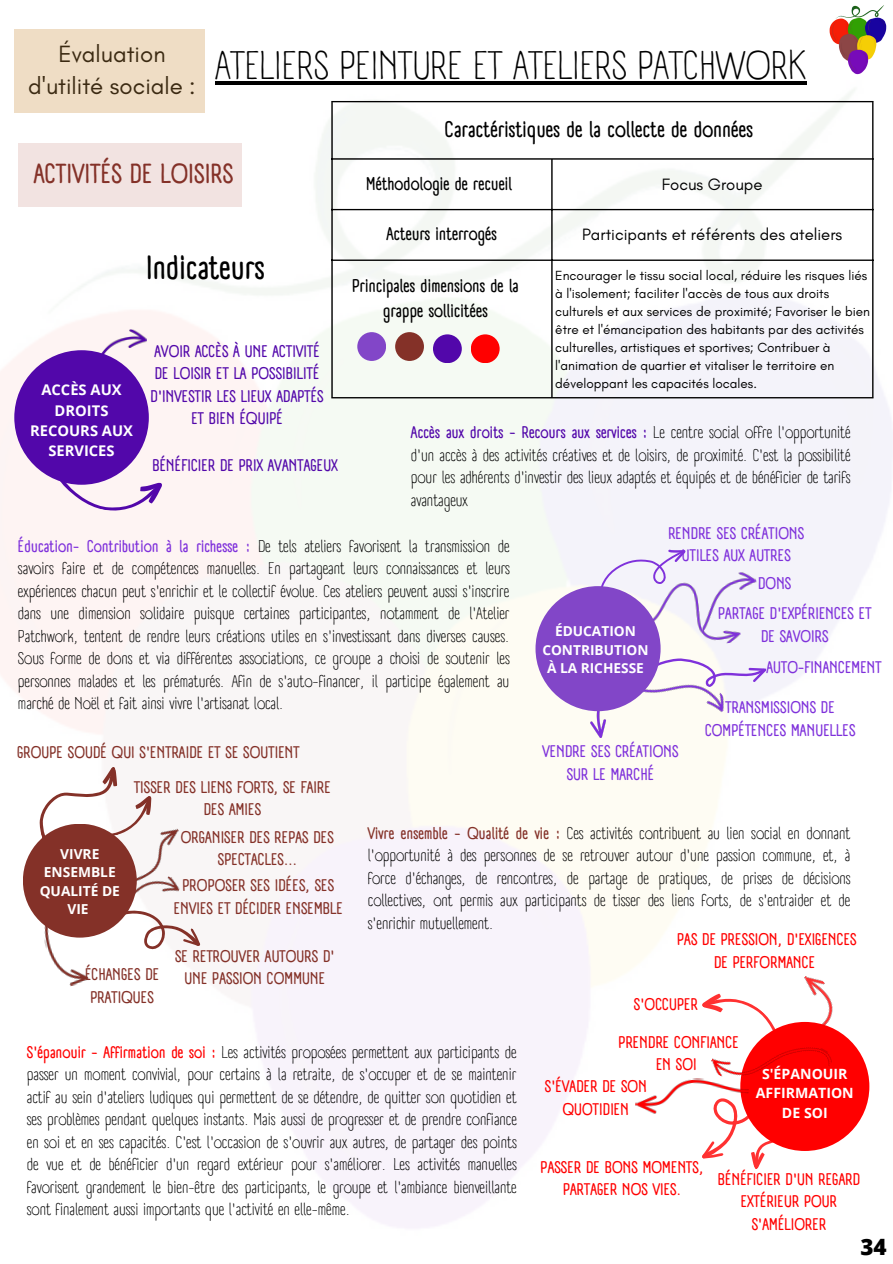
<style>
.page{position:relative;width:893px;height:1264px;background:#fff}
.page>*{position:absolute;margin:0;border:0;box-sizing:border-box;transform-origin:0 0}
.t1{font:39px "A Day Without Sun Text";color:#000}
.t2{font:700 33px "A Day Without Sun Text";color:#000}
.t3{font:700 27px "A Day Without Sun Text";color:#843128}
.t4{font:24px/32.5px "Glacial Indifference";color:#000;text-align:center}
.t5{font:800 22.5px "Open Sans";color:#000}
.t6{font:700 21.9px "A Day Without Sun Text";color:#000}
.t7{font:700 18px/24.8px "A Day Without Sun Text";color:#000;text-align:center}
.t8{font:700 17.85px "A Day Without Sun Text";color:#000}
.t9{font:16.65px "Glacial Indifference";color:#000}
.t10{font:16.5px/22.5px "A Day Without Sun Text";color:#000;text-align:justify}
.t11{font:700 16.5px/22.5px "A Day Without Sun Text";color:#843128;text-align:center}
.t12{font:700 16.5px/22.5px "A Day Without Sun Text";color:#f00;text-align:center}
.t13{font:700 16.5px/22.5px "A Day Without Sun Text";color:#7f31db;text-align:center}
.t14{font:700 16.5px/22.5px "A Day Without Sun Text";color:#5207aa;text-align:center}
.t15{font:700 14.7px/20.2px "Open Sans";color:#fff;text-align:center}
.t16{font:700 14.1px/19.6px "Open Sans";color:#fff;text-align:center}
.t17{font:700 13.8px/18.5px "Open Sans";color:#fff;text-align:center}
.t18{font:700 13.65px/18.6px "Open Sans";color:#fff;text-align:center}
.t19{font:13.5px/18px "Glacial Indifference";color:#000}
.s1{font-weight:700;color:#5207aa}
.s2{font-weight:700;color:#7f31db}
.s3{font-weight:700;color:#843128}
.s4{font-weight:700;color:#f00}
</style>
<div class="page">
<img style="left:0;top:81px;width:892px;height:1147px">
<div style="left:18px;top:143px;width:223px;height:64px;background:#f2e3e1"></div>
<hr style="left:331px;top:102px;width:1px;height:295px;background:#000">
<hr style="left:551px;top:160px;width:1px;height:237px;background:#000">
<hr style="left:872px;top:102px;width:1px;height:295px;background:#000">
<hr style="left:331px;top:101px;width:542px;height:1px;background:#000">
<hr style="left:331px;top:158px;width:542px;height:2px;background:#000">
<hr style="left:331px;top:209px;width:542px;height:1px;background:#000">
<hr style="left:331px;top:259px;width:542px;height:2px;background:#000">
<hr style="left:331px;top:397px;width:542px;height:1px;background:#000">
<div style="left:357px;top:332px;width:29px;height:29px;background:#8246c8;border-radius:50%"></div>
<div style="left:395px;top:332px;width:29px;height:29px;background:#843128;border-radius:50%"></div>
<div style="left:433px;top:334px;width:29px;height:29px;background:#5207aa;border-radius:50%"></div>
<div style="left:471px;top:334px;width:28px;height:29px;background:#f00;border-radius:50%"></div>
<img style="left:590px;top:711px;width:15px;height:26px">
<div style="left:605px;top:693px;width:125px;height:59px;background:#fefcf3"></div>
<svg style="left:642px;top:652px;width:124px;height:41px"></svg>
<img style="left:641px;top:572px;width:100px;height:82px">
<svg style="left:598px;top:549px;width:87px;height:54px"></svg>
<div style="left:535px;top:586px;width:125px;height:125px;background:#8246c8;border-radius:50%"></div>
<img style="left:695px;top:570px;width:70px;height:83px">
<img style="left:126px;top:821px;width:64px;height:71px">
<img style="left:98px;top:851px;width:84px;height:95px">
<img style="left:32px;top:912px;width:66px;height:77px">
<div style="left:23px;top:823px;width:114px;height:114px;background:#843128;border-radius:50%"></div>
<svg style="left:28px;top:766px;width:130px;height:80px"></svg>
<svg style="left:114px;top:892px;width:91px;height:79px"></svg>
<img style="left:751px;top:969px;width:141px;height:146px">
<svg style="left:679px;top:979px;width:151px;height:190px"></svg>
<div style="left:740px;top:1021px;width:129px;height:129px;background:#f00;border-radius:50%"></div>
<img style="left:706px;top:1003px;width:129px;height:117px">
<img style="left:634px;top:1074px;width:115px;height:47px">
<svg style="left:54px;top:468px;width:108px;height:50px"></svg>
<img style="left:32px;top:329px;width:118px;height:85px">
<div style="left:14px;top:350px;width:135px;height:135px;background:#5207aa;border-radius:50%"></div>
<div style="left:14px;top:29px;width:191px;height:84px;background:#efddc5"></div>
<hr style="left:215px;top:82px;width:591px;height:3px;background:#000">
<img style="left:829px;top:5px;width:58px;height:70px">
<p class="t4" style="left:28px;top:37px;width:169px">Évaluation d'utilité sociale :</p>
<p class="t1" style="left:215px;top:42px;width:592px">ATELIERS PEINTURE ET ATELIERS PATCHWORK</p>
<p class="t3" style="left:34px;top:157px;width:201px">ACTIVITÉS DE LOISIRS</p>
<p class="t6" style="left:445px;top:116px;width:310px">Caractéristiques de la collecte de données</p>
<p class="t8" style="left:366px;top:173px;width:147px">Méthodologie de recueil</p>
<p class="t9" style="left:661px;top:174px;width:102px">Focus Groupe</p>
<p class="t7" style="left:386px;top:222px;width:112px">Acteurs interrogés</p>
<p class="t9" style="left:582px;top:225px;width:262px">Participants et référents des ateliers</p>
<p class="t2" style="left:146px;top:247px;width:120px">Indicateurs</p>
<p class="t7" style="left:352px;top:273px;width:168px">Principales dimensions de la grappe sollicitées</p>
<p class="t19" style="left:555px;top:266px;width:316px">Encourager le tissu social local, réduire les risques liés à l'isolement; faciliter l'accès de tous aux droits culturels et aux services de proximité; Favoriser le bien être et l'émancipation des habitants par des activités culturelles, artistiques et sportives; Contribuer à l'animation de quartier et vitaliser le territoire en développant les capacités locales.</p>
<p class="t14" style="left:150px;top:339px;width:175px">AVOIR ACCÈS À UNE ACTIVITÉ<br>DE LOISIR ET LA POSSIBILITÉ<br>D'INVESTIR LES LIEUX ADAPTÉS<br>ET BIEN ÉQUIPÉ</p>
<p class="t14" style="left:152px;top:454px;width:187px">BÉNÉFICIER DE PRIX AVANTAGEUX</p>
<p class="t15" style="left:41px;top:379px;width:82px">ACCÈS AUX<br>DROITS</p>
<p class="t15" style="left:30px;top:420px;width:104px">RECOURS AUX<br>SERVICES</p>
<p class="t10" style="left:411px;top:421px;width:441px"><span class="s1">Accès aux droits - Recours aux services :</span> Le centre social offre l'opportunité d'un accès à des activités créatives et de loisirs, de proximité. C'est la possibilité pour les adhérents d'investir des lieux adaptés et équipés et de bénéficier de tarifs avantageux</p>
<p class="t10" style="left:18px;top:535px;width:493px"><span class="s2">Éducation- Contribution à la richesse :</span> De tels ateliers favorisent la transmission de savoirs faire et de compétences manuelles. En partageant leurs connaissances et leurs expériences chacun peut s'enrichir et le collectif évolue. Ces ateliers peuvent aussi s'inscrire dans une dimension solidaire puisque certaines participantes, notamment de l'Atelier Patchwork, tentent de rendre leurs créations utiles en s'investissant dans diverses causes.<br>Sous forme de dons et via différentes associations, ce groupe a choisi de soutenir les personnes malades et les prématurés. Afin de s'auto-financer, il participe également au marché de Noël et fait ainsi vivre l'artisanat local.</p>
<p class="t13" style="left:668px;top:521px;width:137px">RENDRE SES CRÉATIONS<br>UTILES AUX AUTRES</p>
<p class="t13" style="left:758px;top:572px;width:35px">DONS</p>
<p class="t13" style="left:718px;top:602px;width:155px">PARTAGE D'EXPÉRIENCES ET<br>DE SAVOIRS</p>
<p class="t13" style="left:766px;top:656px;width:117px">AUTO-FINANCEMENT</p>
<p class="t18" style="left:555px;top:621px;width:82px">ÉDUCATION</p>
<p class="t18" style="left:542px;top:640px;width:108px">CONTRIBUTION<br>À LA RICHESSE</p>
<p class="t13" style="left:705px;top:696px;width:152px">TRANSMISSIONS DE<br>COMPÉTENCES MANUELLES</p>
<p class="t11" style="left:17px;top:740px;width:284px">GROUPE SOUDÉ QUI S'ENTRAIDE ET SE SOUTIENT</p>
<p class="t17" style="left:44px;top:844px;width:73px">VIVRE<br>ENSEMBLE</p>
<p class="t17" style="left:40px;top:881px;width:82px">QUALITÉ DE<br>VIE</p>
<p class="t11" style="left:134px;top:775px;width:198px">TISSER DES LIENS FORTS, SE FAIRE<br>DES AMIES</p>
<p class="t11" style="left:181px;top:825px;width:155px">ORGANISER DES REPAS DES<br>SPECTACLES...</p>
<p class="t11" style="left:174px;top:874px;width:171px">PROPOSER SES IDÉES, SES<br>ENVIES ET DÉCIDER ENSEMBLE</p>
<p class="t11" style="left:85px;top:963px;width:76px">ÉCHANGES DE<br>PRATIQUES</p>
<p class="t11" style="left:175px;top:945px;width:161px">SE RETROUVER AUTOURS D'<br>UNE PASSION COMMUNE</p>
<p class="t13" style="left:542px;top:740px;width:138px">VENDRE SES CRÉATIONS<br>SUR LE MARCHÉ</p>
<p class="t10" style="left:368px;top:821px;width:484px"><span class="s3">Vivre ensemble - Qualité de vie :</span> Ces activités contribuent au lien social en donnant l'opportunité à des personnes de se retrouver autour d'une passion commune, et, à force d'échanges, de rencontres, de partage de pratiques, de prises de décisions collectives, ont permis aux participants de tisser des liens forts, de s'entraider et de s'enrichir mutuellement.</p>
<p class="t12" style="left:677px;top:928px;width:181px">PAS DE PRESSION, D'EXIGENCES<br>DE PERFORMANCE</p>
<p class="t12" style="left:634px;top:993px;width:65px">S'OCCUPER</p>
<p class="t10" style="left:27px;top:1041px;width:491px"><span class="s4">S'épanouir - Affirmation de soi :</span> Les activités proposées permettent aux participants de passer un moment convivial, pour certains à la retraite, de s'occuper et de se maintenir actif au sein d'ateliers ludiques qui permettent de se détendre, de quitter son quotidien et ses problèmes pendant quelques instants. Mais aussi de progresser et de prendre confiance en soi et en ses capacités. C'est l'occasion de s'ouvrir aux autres, de partager des points de vue et de bénéficier d'un regard extérieur pour s'améliorer. Les activités manuelles favorisent grandement le bien-être des participants, le groupe et l'ambiance bienveillante sont finalement aussi importants que l'activité en elle-même.</p>
<p class="t12" style="left:618px;top:1031px;width:122px">PRENDRE CONFIANCE<br>EN SOI</p>
<p class="t12" style="left:545px;top:1075px;width:104px">S'ÉVADER DE SON<br>QUOTIDIEN</p>
<p class="t16" style="left:762px;top:1063px;width:87px">S'ÉPANOUIR</p>
<p class="t16" style="left:755px;top:1082px;width:99px">AFFIRMATION<br>DE SOI</p>
<p class="t12" style="left:540px;top:1155px;width:164px">PASSER DE BONS MOMENTS,<br>PARTAGER NOS VIES.</p>
<p class="t12" style="left:717px;top:1167px;width:144px">BÉNÉFICIER D'UN REGARD<br>EXTÉRIEUR POUR<br>S'AMÉLIORER</p>
<p class="t5" style="left:860px;top:1230px;width:28px">34</p>
</div>
